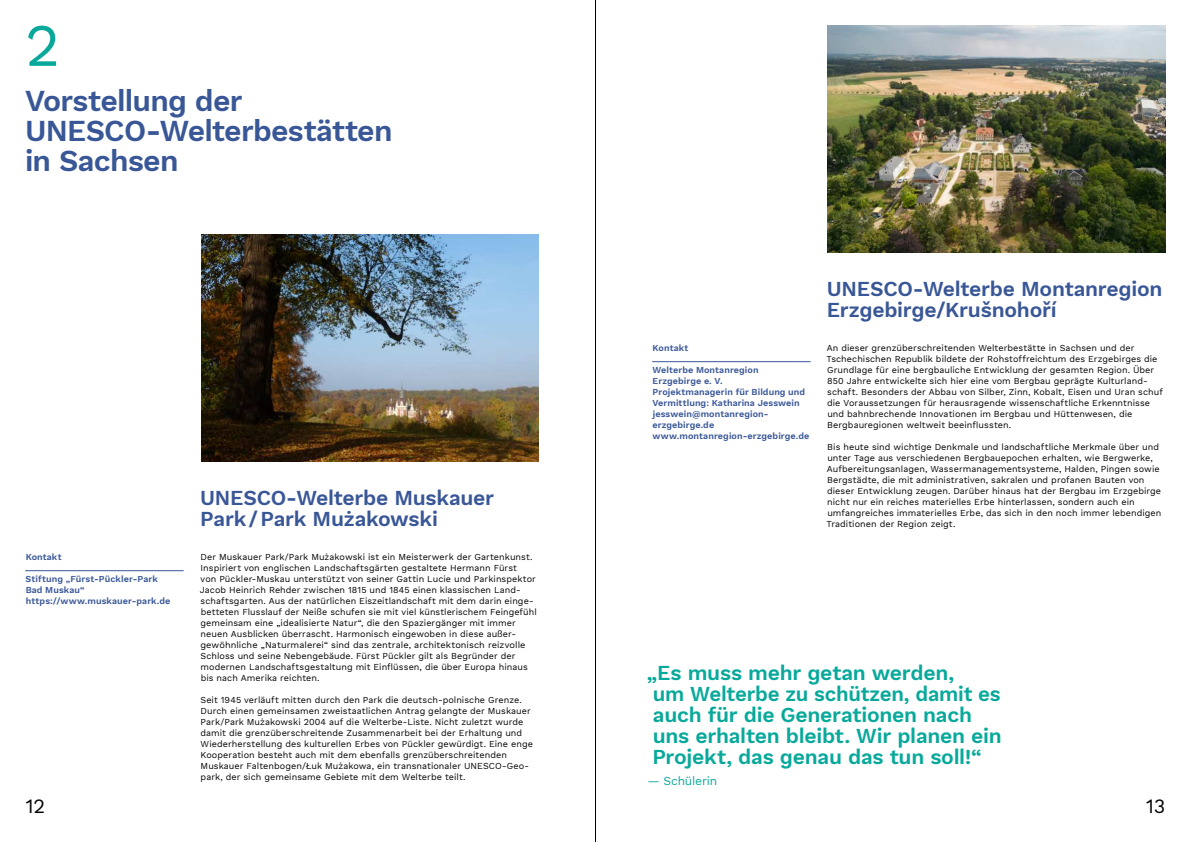
<style>
.page{position:relative;width:1191px;height:842px;background:#fff}
.page>*{position:absolute;margin:0;border:0;box-sizing:border-box;transform-origin:0 0}
.t1{font:60px "Work Sans DUK";color:#08a99b}
.t2{font:600 30px/30px "Work Sans DUK";letter-spacing:-.025em;color:#395797}
.t3{font:600 21px/21px "Work Sans DUK";letter-spacing:-.015em;color:#08a99b}
.t4{font:600 21px/21px "Work Sans DUK";letter-spacing:-.01em;color:#395797}
.t5{font:20px "Work Sans DUK";color:#000}
.t6{font:12px "Work Sans DUK";letter-spacing:-.015em;color:#08a99b}
.t7{font:9px/11px "Work Sans DUK";letter-spacing:.005em;color:#000}
.t8{font:600 9px/11px "Work Sans DUK";letter-spacing:.01em;color:#395797}
</style>
<div class="page">
<img style="left:201px;top:235px;width:337px;height:226px">
<img style="left:827px;top:26px;width:338px;height:226px">
<hr style="left:652px;top:361px;width:158px;height:1px;background:#395797">
<hr style="left:25px;top:570px;width:159px;height:1px;background:#395797">
<hr style="left:595px;top:0;width:1px;height:842px;background:#000">
<h1 class="t1" style="left:25px;top:21px;width:36px">2</h1>
<h2 class="t2" style="left:25px;top:88px;width:369px">Vorstellung der<br>UNESCO- Welterbestätten in Sachsen</h2>
<p class="t8" style="left:26px;top:553px;width:37px">Kontakt</p>
<p class="t8" style="left:26px;top:575px;width:146px">Stiftung „Fürst-Pückler-Park<br>Bad Muskau“ https://www.muskauer-park.de</p>
<h3 class="t5" style="left:26px;top:798px;width:21px">12</h3>
<h3 class="t4" style="left:200px;top:489px;width:295px">UNESCO-Welterbe Muskauer<br>Park / Park Mużakowski</h3>
<p class="t7" style="left:200px;top:552px;width:338px">Der Muskauer Park/Park Mużakowski ist ein Meisterwerk der Gartenkunst.<br>Inspiriert von englischen Landschaftsgärten gestaltete Hermann Fürst<br>von Pückler-Muskau unterstützt von seiner Gattin Lucie und Parkinspektor Jacob Heinrich Rehder zwischen 1815 und 1845 einen klassischen Land&shy;schaftsgarten. Aus der natürlichen Eiszeitlandschaft mit dem darin einge&shy;betteten Flusslauf der Neiße schufen sie mit viel künstlerischem Fein gefühl gemeinsam eine „idealisierte Natur“, die den Spaziergänger mit immer neuen Ausblicken überrascht. Harmonisch eingewoben in diese außer&shy;gewöhnliche „Naturmalerei“ sind das zentrale, architektonisch reizvolle Schloss und seine Nebengebäude. Fürst Pückler gilt als Begründer der modernen Landschaftsgestaltung mit Ein昀氀üssen, die über Europa hinaus bis nach Amerika reichten.</p>
<p class="t7" style="left:200px;top:695px;width:334px">Seit 1945 verläuft mitten durch den Park die deutsch-polnische Grenze.<br>Durch einen gemeinsamen zweistaatlichen Antrag gelangte der Muskauer Park/Park Mużakowski 2004 auf die Welterbe-Liste. Nicht zuletzt wurde damit die grenzüberschreitende Zusammenarbeit bei der Erhaltung und Wiederherstellung des kulturellen Erbes von Pückler gewürdigt. Eine enge Kooperation besteht auch mit dem ebenfalls grenzüberschreitenden Muskauer Faltenbogen/Łuk Mużakowa, ein transnationaler UNESCO-Geo&shy;park, der sich gemeinsame Gebiete mit dem Welterbe teilt.</p>
<p class="t8" style="left:652px;top:344px;width:37px">Kontakt</p>
<p class="t8" style="left:652px;top:366px;width:158px">Welterbe Montanregion<br>Erzgebirge e. V.<br>Projektmanagerin für Bildung und<br>Vermittlung: Katharina Jesswein jesswein@montanregion&shy;erzgebirge.de www.montanregion-erzgebirge.de</p>
<h3 class="t4" style="left:826px;top:280px;width:337px">UNESCO-Welterbe Montan region<br>Erzgebirge/Krušnohoří</h3>
<p class="t7" style="left:826px;top:343px;width:338px">An dieser grenzüberschreitenden Welterbestätte in Sachsen und der Tschechischen Republik bildete der Rohstoffreichtum des Erzgebirges die Grundlage für eine bergbauliche Entwicklung der gesamten Region. Über 850 Jahre entwickelte sich hier eine vom Bergbau geprägte Kulturland&shy;schaft. Besonders der Abbau von Silber, Zinn, Kobalt, Eisen und Uran schuf die Voraussetzungen für herausragende wissenschaftliche Erkenntnisse und bahnbrechende Innovationen im Bergbau und Hüttenwesen, die Bergbauregionen weltweit beein昀氀ussten.</p>
<p class="t7" style="left:826px;top:442px;width:336px">Bis heute sind wichtige Denkmale und landschaftliche Merkmale über und unter Tage aus verschiedenen Bergbauepochen erhalten, wie Bergwerke, Aufbereitungsanlagen, Wassermanagementsysteme, Halden, Pingen sowie Bergstädte, die mit administrativen, sakralen und profanen Bauten von dieser Entwicklung zeugen. Darüber hinaus hat der Bergbau im Erzgebirge nicht nur ein reiches materielles Erbe hinterlassen, sondern auch ein umfangreiches immaterielles Erbe, das sich in den noch immer lebendigen Traditionen der Region zeigt.</p>
<h3 class="t3" style="left:646px;top:664px;width:357px">„Es muss mehr getan werden,<br>um Welterbe zu schützen, damit es auch für die Generationen nach uns erhalten bleibt. Wir planen ein<br>Projekt, das genau das tun soll!“</h3>
<h3 class="t6" style="left:647px;top:776px;width:71px">— Schülerin</h3>
<h3 class="t5" style="left:1145px;top:798px;width:21px">13</h3>
</div>
